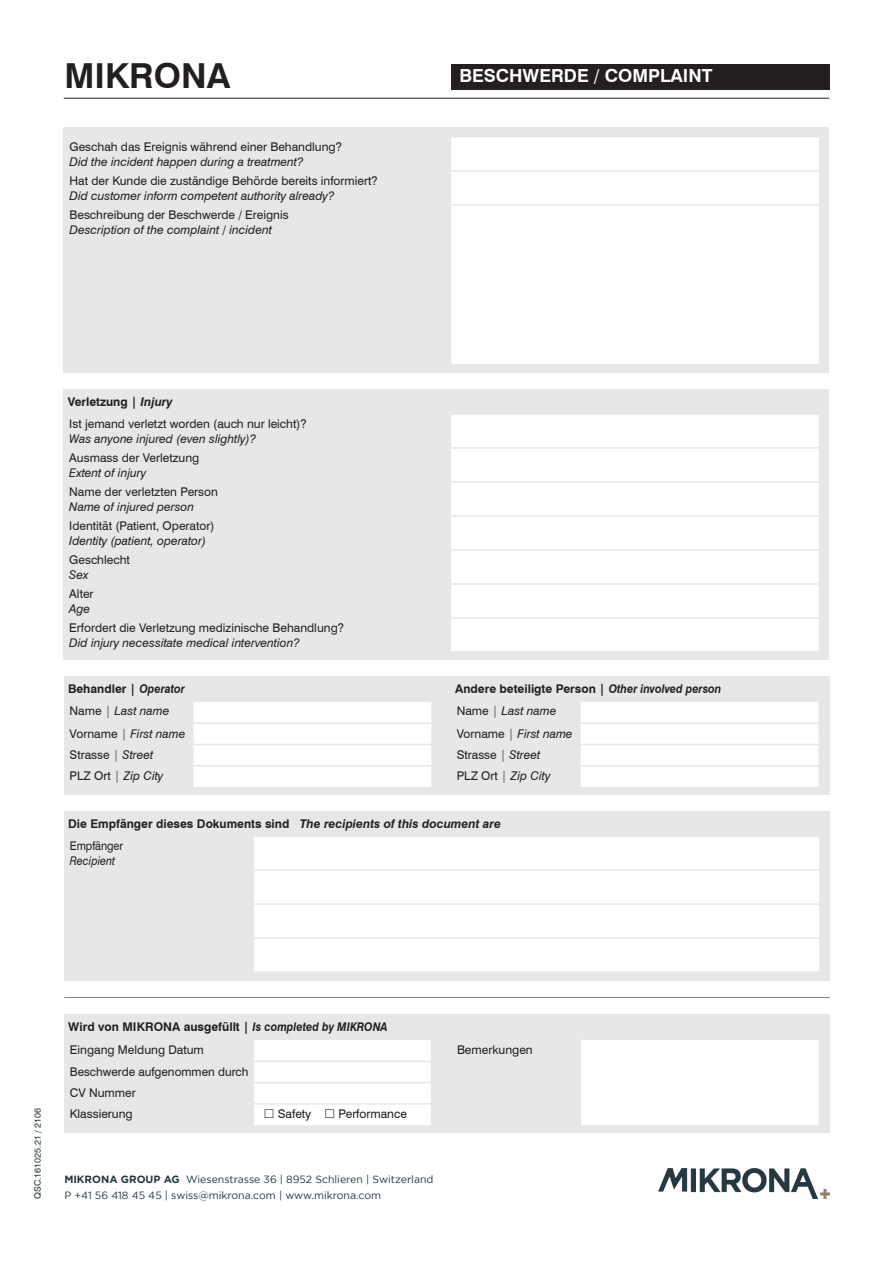
<style>
.page{position:relative;width:893px;height:1263px;background:#fff}
.page>*{position:absolute;margin:0;border:0;box-sizing:border-box;transform-origin:0 0}
.Titel{font:700 34.5px "Swiss 721 BT";color:#231f20}
.Produktetitel{font:700 18px "Swiss 721 BT";color:#fff}
.Kopfzeile{font:12px "Swiss 721 BT";color:#231f20}
.Kopfzeile-2{font:italic 12px "Swiss 721 BT";color:#231f20}
.Kopfzeile-3{font:700 12px "Swiss 721 BT";color:#231f20}
.Kopfzeile-4{font:12px "Swiss 721 BT";color:#231f20;scale:.9 1}
.Kopfzeile-5{font:italic 12px "Swiss 721 BT";color:#231f20;scale:.9 1}
.Untertitel{font:10.5px "Gotham";color:#27373f}
.Text{font:9px "Swiss 721 BT";color:#27373f}
.s1{font-style:italic}
.s2{font-style:normal}
.s3{font-weight:700;font-style:normal;color:#808285}
.s4{font-weight:700;color:#808285}
.s5{font-weight:700}
</style>
<div class="page">
<div style="left:451px;top:64px;width:378px;height:25px;background:#231f20"></div>
<hr style="left:64px;top:98px;width:765px;height:1px;background:#231f20">
<div style="left:63px;top:128px;width:766px;height:244px;background:#e6e7e9"></div>
<div style="left:451px;top:138px;width:368px;height:226px;background:#fff"></div>
<hr style="left:450px;top:170px;width:370px;height:2px;background:#e6e7e9">
<hr style="left:450px;top:204px;width:370px;height:2px;background:#e6e7e9">
<div style="left:63px;top:389px;width:766px;height:271px;background:#e6e7e9"></div>
<div style="left:451px;top:415px;width:368px;height:236px;background:#fff"></div>
<hr style="left:450px;top:447px;width:370px;height:2px;background:#e6e7e9">
<hr style="left:450px;top:481px;width:370px;height:2px;background:#e6e7e9">
<hr style="left:450px;top:515px;width:370px;height:2px;background:#e6e7e9">
<hr style="left:450px;top:549px;width:370px;height:2px;background:#e6e7e9">
<hr style="left:450px;top:583px;width:370px;height:2px;background:#e6e7e9">
<hr style="left:450px;top:617px;width:370px;height:2px;background:#e6e7e9">
<div style="left:64px;top:676px;width:765px;height:119px;background:#e6e7e9"></div>
<div style="left:194px;top:702px;width:237px;height:85px;background:#fff"></div>
<hr style="left:193px;top:722px;width:240px;height:2px;background:#e6e7e9">
<hr style="left:193px;top:744px;width:240px;height:1px;background:#e6e7e9">
<hr style="left:193px;top:765px;width:240px;height:1px;background:#e6e7e9">
<div style="left:581px;top:702px;width:237px;height:85px;background:#fff"></div>
<hr style="left:580px;top:722px;width:240px;height:2px;background:#e6e7e9">
<hr style="left:580px;top:744px;width:240px;height:1px;background:#e6e7e9">
<hr style="left:580px;top:765px;width:240px;height:1px;background:#e6e7e9">
<div style="left:64px;top:811px;width:766px;height:170px;background:#e6e7e9"></div>
<div style="left:254px;top:837px;width:565px;height:134px;background:#fff"></div>
<hr style="left:253px;top:869px;width:568px;height:2px;background:#e6e7e9">
<hr style="left:253px;top:903px;width:568px;height:2px;background:#e6e7e9">
<hr style="left:253px;top:937px;width:568px;height:2px;background:#e6e7e9">
<div style="left:64px;top:1014px;width:765px;height:119px;background:#e6e7e9"></div>
<div style="left:580px;top:1039px;width:239px;height:86px;background:#fff"></div>
<hr style="left:580px;top:1038px;width:240px;height:2px;background:#e6e7e9">
<hr style="left:579px;top:1040px;width:2px;height:85px;background:#e6e7e9">
<hr style="left:64px;top:997px;width:766px;height:1px;background:#808285">
<img style="left:658px;top:1168px;width:171px;height:30px">
<svg style="left:254px;top:1040px;width:177px;height:85px;background:#fdfdfd"></svg>
<p class="Titel" style="left:64px;top:54px;width:168px">MIKRONA</p>
<p class="Kopfzeile" style="left:70px;top:140px;width:274px">Geschah das Ereignis während einer Behandlung?</p>
<p class="Kopfzeile-2" style="left:70px;top:155px;width:235px">Did the incident happen during a treatment?</p>
<p class="Kopfzeile" style="left:70px;top:174px;width:310px">Hat der Kunde die zuständige Behörde bereits informiert?</p>
<p class="Kopfzeile-2" style="left:70px;top:189px;width:266px">Did customer inform competent authority already?</p>
<p class="Kopfzeile" style="left:70px;top:208px;width:221px">Beschreibung der Beschwerde / Ereignis</p>
<p class="Kopfzeile-2" style="left:70px;top:223px;width:204px">Description of the complaint / incident</p>
<p class="Produktetitel" style="left:459px;top:65px;width:255px">BESCHWERDE / COMPLAINT</p>
<p class="Kopfzeile-3" style="left:68px;top:394px;width:106px">Verletzung | <span class="s1">Injury</span></p>
<p class="Kopfzeile" style="left:69px;top:417px;width:239px">Ist jemand verletzt worden (auch nur leicht)?</p>
<p class="Kopfzeile-2" style="left:69px;top:432px;width:188px">Was anyone injured (even slightly)?</p>
<p class="Kopfzeile" style="left:69px;top:451px;width:132px">Ausmass der Verletzung</p>
<p class="Kopfzeile-2" style="left:69px;top:466px;width:78px">Extent of injury</p>
<p class="Kopfzeile" style="left:69px;top:485px;width:150px">Name der verletzten Person</p>
<p class="Kopfzeile-2" style="left:69px;top:500px;width:126px">Name of injured person</p>
<p class="Kopfzeile" style="left:69px;top:519px;width:147px">Identität (Patient, Operator)</p>
<p class="Kopfzeile-2" style="left:69px;top:534px;width:138px">Identity (patient, operator)</p>
<p class="Kopfzeile" style="left:69px;top:553px;width:62px">Geschlecht</p>
<p class="Kopfzeile-2" style="left:69px;top:568px;width:21px">Sex</p>
<p class="Kopfzeile" style="left:69px;top:587px;width:26px">Alter</p>
<p class="Kopfzeile-2" style="left:69px;top:602px;width:22px">Age</p>
<p class="Kopfzeile" style="left:69px;top:621px;width:276px">Erfordert die Verletzung medizinische Behandlung?</p>
<p class="Kopfzeile-2" style="left:69px;top:636px;width:232px">Did injury necessitate medical intervention?</p>
<p class="Kopfzeile-3" style="left:68px;top:681px;width:118px">Behandler | <span class="s1">Operator</span></p>
<p class="Kopfzeile-2" style="left:70px;top:704px;width:101px"><span class="s2">Name</span> <span class="s3">|</span> Last name</p>
<p class="Kopfzeile-2" style="left:70px;top:726px;width:117px"><span class="s2">Vorname</span> <span class="s3">|</span> First name</p>
<p class="Kopfzeile" style="left:70px;top:747px;width:85px">Strasse <span class="s4">|</span> <span class="s1">Street</span></p>
<p class="Kopfzeile-2" style="left:70px;top:768px;width:95px"><span class="s2">PLZ Ort</span> <span class="s3">|</span> Zip City</p>
<p class="Kopfzeile-3" style="left:455px;top:681px;width:268px">Andere beteiligte Person | <span class="s1">Other involved person</span></p>
<p class="Kopfzeile-2" style="left:457px;top:704px;width:101px"><span class="s2">Name</span> <span class="s3">|</span> Last name</p>
<p class="Kopfzeile-2" style="left:457px;top:726px;width:117px"><span class="s2">Vorname</span> <span class="s3">|</span> First name</p>
<p class="Kopfzeile" style="left:457px;top:747px;width:85px">Strasse <span class="s4">|</span> <span class="s1">Street</span></p>
<p class="Kopfzeile-2" style="left:457px;top:768px;width:95px"><span class="s2">PLZ Ort</span> <span class="s3">|</span> Zip City</p>
<p class="Kopfzeile-3" style="left:68px;top:816px;width:434px">Die Empfänger dieses Dokuments sind <span class="s1">The recipients of this document are</span></p>
<p class="Kopfzeile-4" style="left:70px;top:839px;width:61px">Empfänger</p>
<p class="Kopfzeile-5" style="left:70px;top:854px;width:52px">Recipient</p>
<p class="Text" style="left:32px;top:1199px;width:93px;rotate:-90deg">QSC.161025.21 / 2106</p>
<p class="Kopfzeile-3" style="left:68px;top:1019px;width:321px">Wird von MIKRONA ausgefüllt | <span class="s1">Is completed by MIKRONA</span></p>
<p class="Kopfzeile" style="left:70px;top:1042px;width:136px">Eingang Meldung Datum</p>
<p class="Kopfzeile" style="left:70px;top:1064px;width:180px">Beschwerde aufgenommen durch</p>
<p class="Kopfzeile" style="left:70px;top:1085px;width:67px">CV Nummer</p>
<p class="Kopfzeile" style="left:70px;top:1107px;width:64px">Klassierung</p>
<p class="Kopfzeile" style="left:278px;top:1107px;width:35px">Safety</p>
<p class="Kopfzeile" style="left:338px;top:1107px;width:70px">Performance</p>
<p class="Untertitel" style="left:64px;top:1173px;width:371px"><span class="s5">MIKRONA GROUP AG</span> Wiesenstrasse 36 | 8952 Schlieren | Switzerland</p>
<p class="Untertitel" style="left:64px;top:1190px;width:318px">P +41 56 418 45 45 | swiss@mikrona.com | www.mikrona.com</p>
<p class="Kopfzeile" style="left:457px;top:1042px;width:77px">Bemerkungen</p>
</div>
